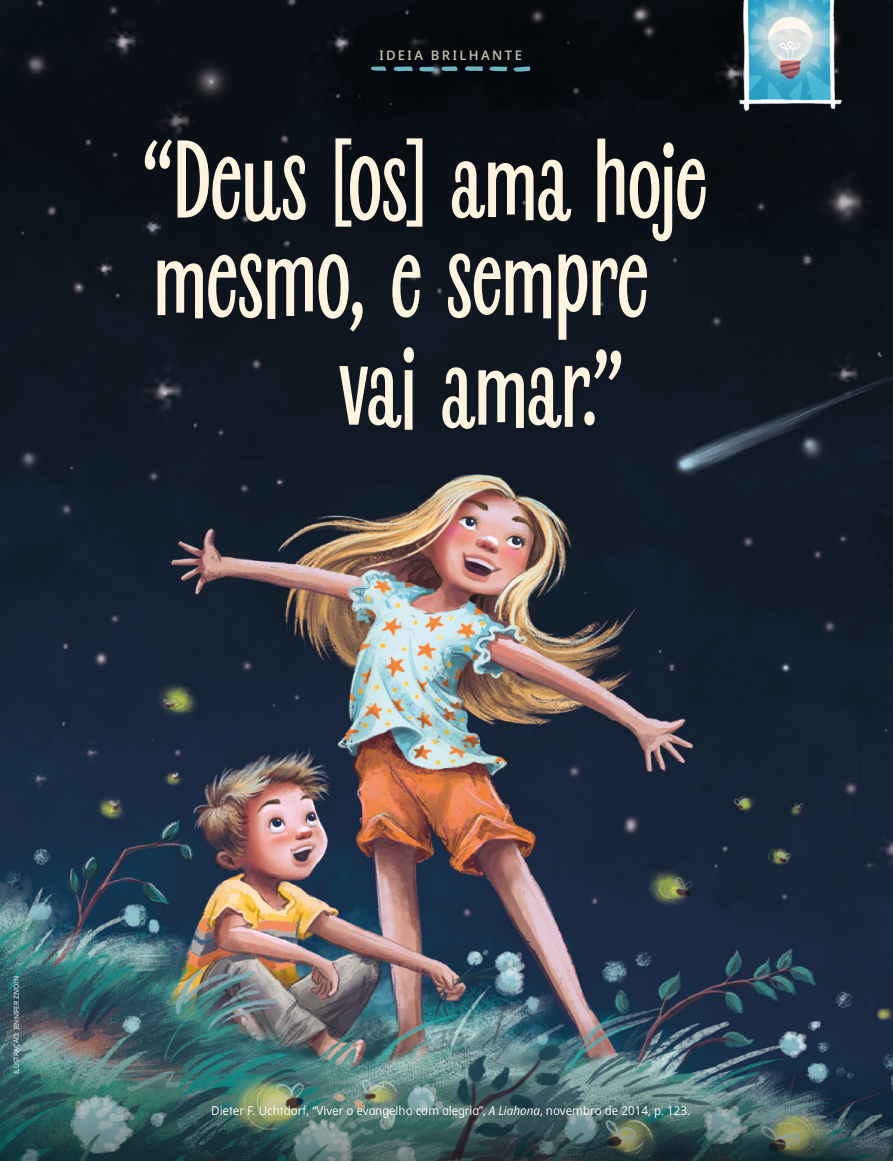
<style>
.page{position:relative;width:893px;height:1161px;background:#fff}
.page>*{position:absolute;margin:0;border:0;box-sizing:border-box;transform-origin:0 0}
.p1_first_Revla{font:700 108px/109.5px "Revla Sans";letter-spacing:-.015em;color:#fff4e0;text-align:right}
.h1__series_title{font:600 13.2px "Dots Solidlds Lat";letter-spacing:.18em;color:#c8c1ae}
.t1{font:12.3px "Dots Solidlds Lat";color:#fff;scale:.95 1}
.t2{font:6.75px "Dots Solidlds Lat";color:#fff}
.s1{font-style:italic}
</style>
<div class="page">
<img style="left:0;top:0;width:893px;height:1063px">
<img style="left:737px;top:0;width:106px;height:111px">
<svg style="left:394px;top:67px;width:19px;height:4px"></svg>
<svg style="left:464px;top:66px;width:19px;height:5px"></svg>
<svg style="left:489px;top:66px;width:42px;height:6px"></svg>
<svg style="left:419px;top:67px;width:16px;height:4px"></svg>
<svg style="left:441px;top:66px;width:17px;height:5px"></svg>
<svg style="left:371px;top:66px;width:15px;height:5px"></svg>
<img style="left:0;top:1063px;width:893px;height:98px">
<p class="h1__series_title" style="left:379px;top:45px;width:144px">IDEIA BRILHANTE</p>
<p class="p1_first_Revla" style="left:140px;top:127px;width:569px">“Deus [os] ama hoje</p>
<p class="p1_first_Revla" style="left:153px;top:225px;width:498px">mesmo, e sempre vai amar.”</p>
<p class="t2" style="left:11px;top:1074px;width:99px;rotate:-90deg">ILUSTRAÇÃO: JENNIFER ZIVOIN</p>
<p class="t1" style="left:211px;top:1102px;width:506px">Dieter F. Uchtdorf, “Viver o evangelho com alegria”, <span class="s1">A Liahona</span>, novembro de 2014, p. 123.</p>
</div>
